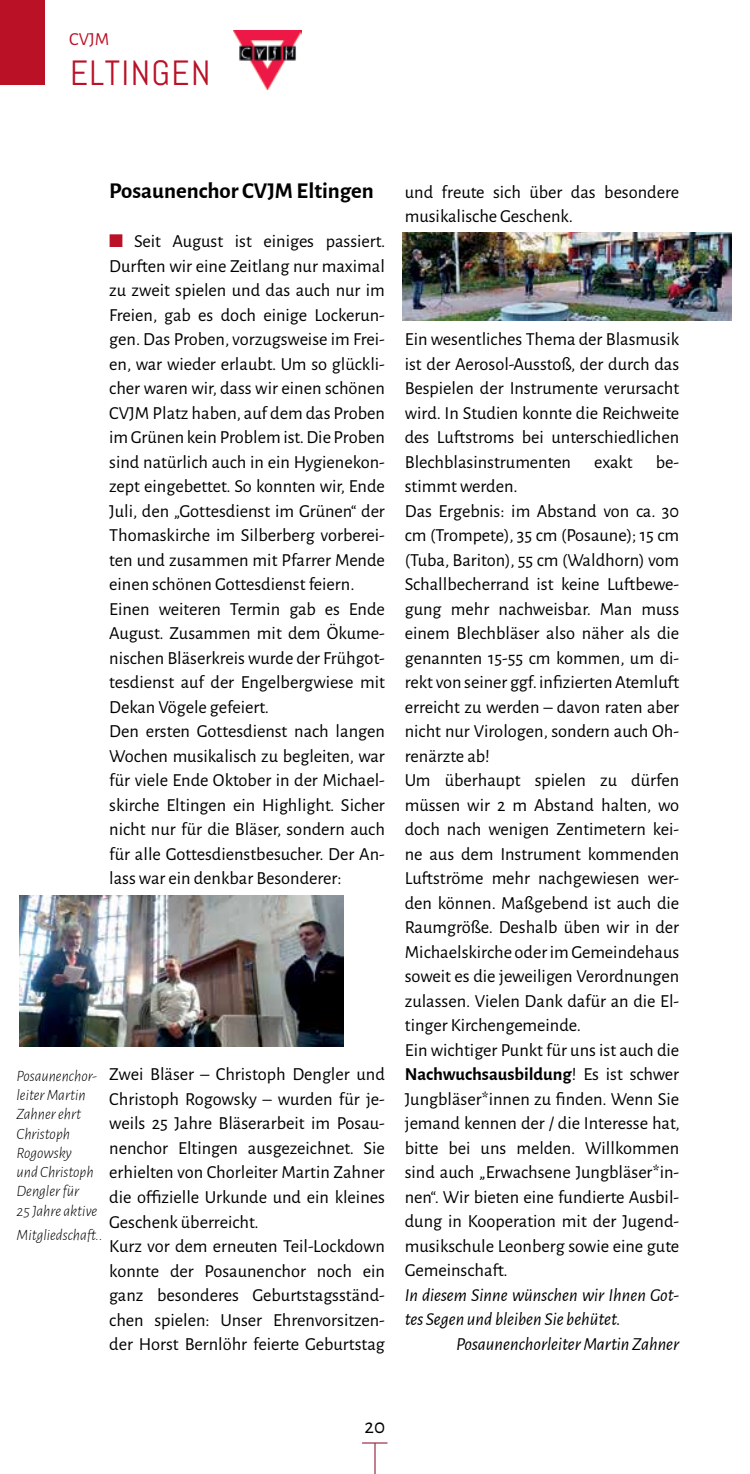
<style>
.page{position:relative;width:750px;height:1474px;background:#fff}
.page>*{position:absolute;margin:0;border:0;box-sizing:border-box;transform-origin:0 0}
.t1{font:35px "Abel";letter-spacing:.04em;color:#ba1127}
.t2{font:700 22.75px "Alegreya Sans";color:#000}
.t3{font:21px "Alegreya Sans";color:#000}
.t4{font:18.38px/24.5px "Alegreya Sans";color:#000}
.t5{font:italic 18.38px/24.5px "Alegreya Sans";color:#000}
.t6{font:18.38px "Alegreya Sans";color:#ba1127}
.t7{font:italic 300 15.75px/19.2px "Alegreya Sans";color:#000}
.s1{color:#ba1127}
.s2{font-weight:700}
</style>
<div class="page">
<svg style="left:362px;top:1442px;width:25px;height:1px"></svg>
<hr style="left:374px;top:1443px;width:1px;height:30px;background:#8b0021">
<div style="left:0;top:0;width:45px;height:85px;background:#ba1127"></div>
<img style="left:233px;top:31px;width:68px;height:59px">
<img style="left:19px;top:895px;width:324px;height:151px">
<img style="left:402px;top:232px;width:329px;height:88px">
<p class="t6" style="left:69px;top:27px;width:42px">CVJM</p>
<h1 class="t1" style="left:70px;top:51px;width:136px">ELTINGEN</h1>
<p class="t2" style="left:109px;top:174px;width:266px">Posaunenchor CVJM Eltingen</p>
<p class="t4" style="left:109px;top:228px;width:277px"><span class="s1">■</span> Seit August ist einiges passiert.<br>Durften wir eine Zeitlang nur maximal zu zweit spielen und das auch nur im Freien, gab es doch einige Lockerun&shy;gen. Das Proben, vorzugsweise im Frei&shy;en, war wieder erlaubt. Um so glückli&shy;cher waren wir, dass wir einen schönen CVJM Platz haben, auf dem das Proben im Grünen kein Problem ist. Die Proben sind natürlich auch in ein Hygienekon&shy;zept eingebettet. So konnten wir, Ende Juli, den „Gottesdienst im Grünen“ der Thomaskirche im Silberberg vorberei&shy;ten und zusammen mit Pfarrer Mende einen schönen Gottesdienst feiern.<br>Einen weiteren Termin gab es Ende August. Zusammen mit dem Ökume&shy;nischen Bläserkreis wurde der Frühgot&shy;tesdienst auf der Engelbergwiese mit Dekan Vögele gefeiert.<br>Den ersten Gottesdienst nach langen Wochen musikalisch zu begleiten, war für viele Ende Oktober in der Michael&shy;skirche Eltingen ein Highlight. Sicher nicht nur für die Bläser, sondern auch für alle Gottesdienstbesucher. Der An&shy;lass war ein denkbar Besonderer:</p>
<p class="t7" style="left:17px;top:1065px;width:82px">Posaunenchor&shy;leiter Martin<br>Zahner ehrt<br>Christoph<br>Rogowsky<br>und Christoph<br>Dengler für<br>25 Jahre aktive</p>
<p class="t7" style="left:17px;top:1224px;width:88px">Mitgliedschaft..</p>
<p class="t4" style="left:109px;top:1061px;width:277px">Zwei Bläser – Christoph Dengler und Christoph Rogowsky – wurden für je&shy;weils 25 Jahre Bläserarbeit im Posau&shy;nenchor Eltingen ausgezeichnet. Sie erhielten von Chorleiter Martin Zahner die offizielle Urkunde und ein kleines Geschenk überreicht.<br>Kurz vor dem erneuten Teil-Lockdown konnte der Posaunenchor noch ein ganz besonderes Geburtstagsständ&shy;chen spielen: Unser Ehrenvorsitzen&shy;der Horst Bernlöhr feierte Geburtstag</p>
<p class="t4" style="left:404px;top:179px;width:276px">und freute sich über das besondere musikalische Geschenk.</p>
<p class="t4" style="left:404px;top:326px;width:276px;text-align:justify">Ein wesentliches Thema der Blasmusik ist der Aerosol-Ausstoß, der durch das Bespielen der Instrumente verursacht wird. In Studien konnte die Reichweite des Luftstroms bei unterschiedlichen Blechblasinstrumenten exakt</p>
<p class="t4" style="left:655px;top:448px;width:25px">be-</p>
<p class="t4" style="left:404px;top:473px;width:276px">stimmt werden.<br>Das Ergebnis: im Abstand von ca. 30 cm (Trompete), 35 cm (Posaune); 15 cm (Tuba, Bariton), 55 cm (Waldhorn) vom Schallbecherrand ist keine Luftbewe&shy;gung mehr nachweisbar. Man muss einem Blechbläser also näher als die genannten 15-55 cm kommen, um di&shy;rekt von seiner ggf. infizierten Atemluft erreicht zu werden – davon raten aber nicht nur Virologen, sondern auch Oh&shy;renärzte ab!<br>Um überhaupt spielen zu dürfen müssen wir 2 m Abstand halten, wo doch nach wenigen Zentimetern kei&shy;ne aus dem Instrument kommenden Luftströme mehr nachgewiesen wer&shy;den können. Maßgebend ist auch die Raumgröße. Deshalb üben wir in der Michaelskirche oder im Gemeindehaus soweit es die jeweiligen Verordnungen zulassen. Vielen Dank dafür an die El&shy;tinger Kirchengemeinde.<br>Ein wichtiger Punkt für uns ist auch die <span class="s2">Nachwuchsausbildung</span>! Es ist schwer Jungbläser*innen zu finden. Wenn Sie jemand kennen der / die Interesse hat, bitte bei uns melden. Willkommen sind auch „Erwachsene Jungbläser*in&shy;nen“. Wir bieten eine fundierte Ausbil&shy;dung in Kooperation mit der Jugend&shy;musikschule Leonberg sowie eine gute Gemeinschaft.</p>
<p class="t5" style="left:404px;top:1281px;width:276px">In diesem Sinne wünschen wir Ihnen Got&shy;tes Segen und bleiben Sie behütet.</p>
<p class="t5" style="left:456px;top:1330px;width:224px">Posaunenchorleiter Martin Zahner</p>
<p class="t3" style="left:364px;top:1411px;width:22px">20</p>
</div>
